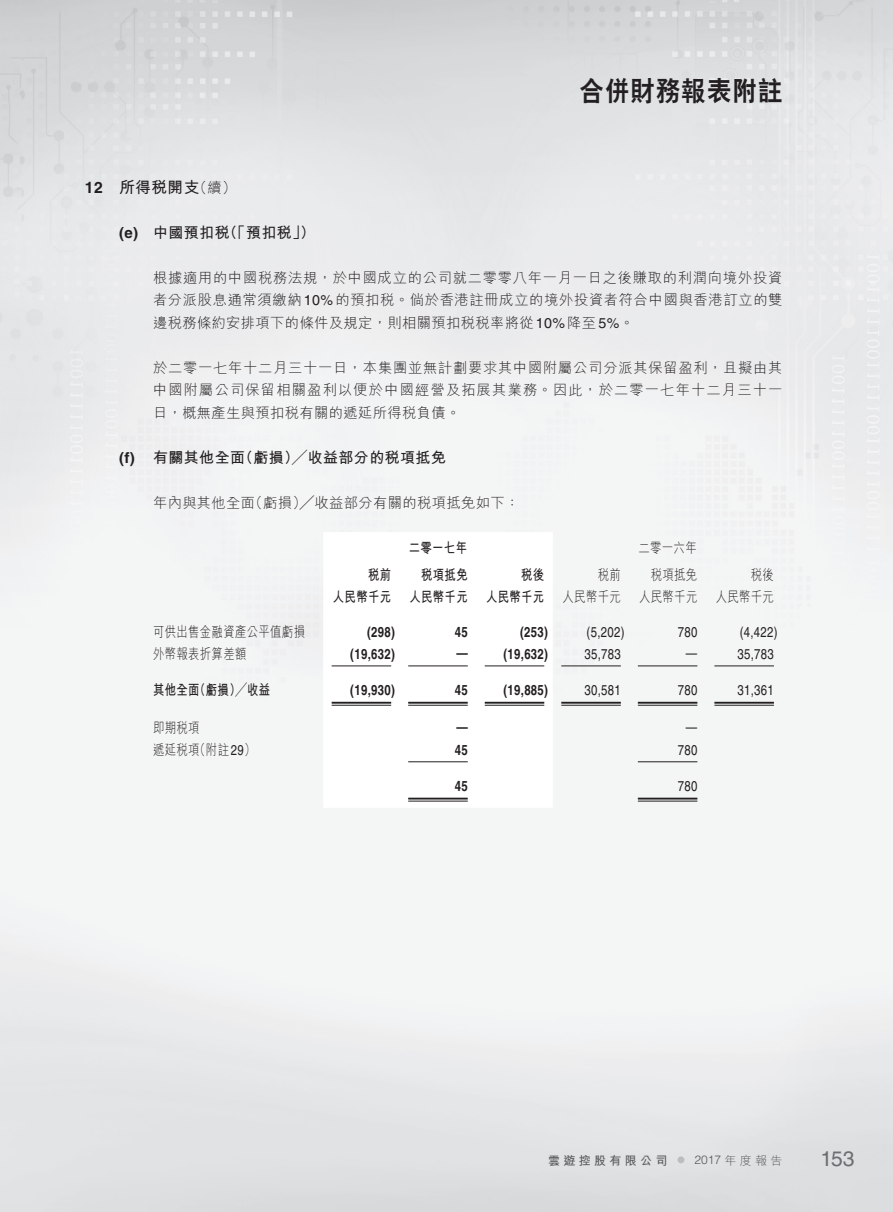
<style>
.page{position:relative;width:893px;height:1212px;background:#fff}
.page>*{position:absolute;margin:0;border:0;box-sizing:border-box;transform-origin:0 0}
.t1{font:27px "C Hei 2 HK Xbold E Ten B5 H";letter-spacing:.05em;color:#231f20;scale:.9 1}
.t2{font:21px "Helvetica LT Std";color:#6c6d70}
.t3{font:15.75px "M Hei HK Bold E Ten B5 H";letter-spacing:.03em;color:#231f20}
.t4{font:15px "M Hei HK Bold E Ten B5 H";letter-spacing:.03em;color:#231f20}
.t5{font:14.25px/22.5px "M Hei HK Light E Ten B5 H";letter-spacing:.03em;color:#231f20;text-align:justify}
.t6{font:14.25px "M Hei HK Light E Ten B5 H";letter-spacing:.03em;color:#231f20;scale:.8 1}
.t7{font:700 14.25px "Helvetica LT Std";letter-spacing:.03em;color:#231f20;scale:.8 1}
.t8{font:14.25px "Helvetica LT Std";letter-spacing:.03em;color:#231f20;scale:.8 1}
.t9{font:14.25px "M Hei HK Bold E Ten B5 H";letter-spacing:.03em;color:#231f20;scale:.8 1}
.t10{font:12px "M Hei HK Bold E Ten B5 H";letter-spacing:.28em;color:#57585a}
.t11{font:300 12px "Helvetica LT Std";color:#57585a}
.s1{font-family:"Helvetica LT Std";font-weight:700}
.s2{font-family:"M Hei HK Light E Ten B5 H";font-size:14.25px}
.s3{font-family:"Helvetica LT Std"}
.s4{font-family:"M Hei HK Light E Ten B5 H";font-weight:400}
</style>
<div class="page">
<div style="left:677px;top:1156px;width:7px;height:7px;background:#bcbdc0;border-radius:50%"></div>
<svg style="left:323px;top:665px;width:230px;height:143px"></svg>
<hr style="left:332px;top:666px;width:59px;height:1px;background:#231f20">
<hr style="left:408px;top:666px;width:60px;height:1px;background:#231f20">
<hr style="left:485px;top:666px;width:59px;height:1px;background:#231f20">
<hr style="left:561px;top:666px;width:60px;height:1px;background:#231f20">
<hr style="left:638px;top:666px;width:59px;height:1px;background:#231f20">
<hr style="left:714px;top:666px;width:60px;height:1px;background:#231f20">
<hr style="left:332px;top:702px;width:59px;height:2px;background:#231f20">
<hr style="left:332px;top:705px;width:59px;height:1px;background:#231f20">
<hr style="left:408px;top:702px;width:60px;height:2px;background:#231f20">
<hr style="left:408px;top:705px;width:60px;height:1px;background:#231f20">
<hr style="left:485px;top:702px;width:59px;height:2px;background:#231f20">
<hr style="left:485px;top:705px;width:59px;height:1px;background:#231f20">
<hr style="left:561px;top:702px;width:60px;height:2px;background:#231f20">
<hr style="left:561px;top:705px;width:60px;height:1px;background:#231f20">
<hr style="left:638px;top:702px;width:59px;height:2px;background:#231f20">
<hr style="left:638px;top:705px;width:59px;height:1px;background:#231f20">
<hr style="left:714px;top:702px;width:60px;height:2px;background:#231f20">
<hr style="left:714px;top:705px;width:60px;height:1px;background:#231f20">
<hr style="left:408px;top:761px;width:60px;height:1px;background:#231f20">
<hr style="left:638px;top:761px;width:59px;height:1px;background:#231f20">
<hr style="left:408px;top:798px;width:60px;height:2px;background:#231f20">
<hr style="left:408px;top:801px;width:60px;height:1px;background:#231f20">
<hr style="left:638px;top:798px;width:59px;height:2px;background:#231f20">
<hr style="left:638px;top:801px;width:59px;height:1px;background:#231f20">
<h1 class="t1" style="left:579px;top:80px;width:227px">合併財務報表附註</h1>
<p class="t3" style="left:85px;top:181px;width:153px"><span class="s1">12</span> 所得稅開支<span class="s2">（續）</span></p>
<p class="t4" style="left:119px;top:226px;width:198px"><span class="s1">(e)</span> 中國預扣稅（「預扣稅」）</p>
<p class="t5" style="left:153px;top:268px;width:631px">根據適用的中國稅務法規，於中國成立的公司就二零零八年一月一日之後賺取的利潤向境外投資者分派股息通常須繳納<span class="s3">10%</span>的預扣稅。倘於香港註冊成立的境外投資者符合中國與香港訂立的雙邊稅務條約安排項下的條件及規定，則相關預扣稅稅率將從<span class="s3">10%</span>降至<span class="s3">5%</span>。</p>
<p class="t5" style="left:153px;top:358px;width:631px">於二零一七年十二月三十一日，本集團並無計劃要求其中國附屬公司分派其保留盈利，且擬由其中國附屬公司保留相關盈利以便於中國經營及拓展其業務。因此，於二零一七年十二月三十一日，概無產生與預扣稅有關的遞延所得稅負債。</p>
<p class="t4" style="left:119px;top:451px;width:328px"><span class="s1">(f)</span> 有關其他全面（虧損）╱收益部分的稅項抵免</p>
<p class="t5" style="left:153px;top:493px;width:368px">年內與其他全面（虧損）╱收益部分有關的稅項抵免如下：</p>
<p class="t9" style="left:409px;top:542px;width:74px">二零一七年</p>
<p class="t6" style="left:638px;top:542px;width:74px">二零一六年</p>
<p class="t9" style="left:368px;top:569px;width:30px">稅前</p>
<p class="t9" style="left:421px;top:569px;width:60px">稅項抵免</p>
<p class="t9" style="left:521px;top:569px;width:30px">稅後</p>
<p class="t6" style="left:598px;top:569px;width:30px">稅前</p>
<p class="t6" style="left:651px;top:569px;width:60px">稅項抵免</p>
<p class="t6" style="left:751px;top:569px;width:30px">稅後</p>
<p class="t9" style="left:333px;top:591px;width:74px">人民幣千元</p>
<p class="t9" style="left:409px;top:591px;width:74px">人民幣千元</p>
<p class="t9" style="left:486px;top:591px;width:74px">人民幣千元</p>
<p class="t6" style="left:562px;top:591px;width:74px">人民幣千元</p>
<p class="t6" style="left:639px;top:591px;width:74px">人民幣千元</p>
<p class="t6" style="left:716px;top:591px;width:74px">人民幣千元</p>
<p class="t6" style="left:153px;top:626px;width:192px">可供出售金融資產公平值虧損</p>
<p class="t7" style="left:367px;top:623px;width:36px">(298)</p>
<p class="t7" style="left:455px;top:623px;width:18px">45</p>
<p class="t7" style="left:520px;top:623px;width:36px">(253)</p>
<p class="t8" style="left:587px;top:627px;width:49px">(5,202)</p>
<p class="t8" style="left:678px;top:627px;width:26px">780</p>
<p class="t8" style="left:740px;top:627px;width:49px">(4,422)</p>
<p class="t6" style="left:153px;top:648px;width:118px">外幣報表折算差額</p>
<p class="t7" style="left:350px;top:646px;width:57px">(19,632)</p>
<p class="t7" style="left:456px;top:645px;width:16px">—</p>
<p class="t7" style="left:503px;top:646px;width:57px">(19,632)</p>
<p class="t8" style="left:584px;top:649px;width:47px">35,783</p>
<p class="t8" style="left:686px;top:648px;width:16px">—</p>
<p class="t8" style="left:737px;top:649px;width:47px">35,783</p>
<p class="t9" style="left:153px;top:685px;width:148px">其他全面（虧損）╱收益</p>
<p class="t7" style="left:350px;top:682px;width:57px">(19,930)</p>
<p class="t7" style="left:455px;top:682px;width:18px">45</p>
<p class="t7" style="left:503px;top:682px;width:57px">(19,885)</p>
<p class="t8" style="left:584px;top:685px;width:47px">30,581</p>
<p class="t8" style="left:678px;top:685px;width:26px">780</p>
<p class="t8" style="left:737px;top:685px;width:47px">31,361</p>
<p class="t6" style="left:153px;top:722px;width:60px">即期稅項</p>
<p class="t7" style="left:456px;top:719px;width:16px">—</p>
<p class="t8" style="left:686px;top:722px;width:16px">—</p>
<p class="t6" style="left:153px;top:744px;width:130px">遞延稅項（附註<span class="s3">29</span>）</p>
<p class="t7" style="left:455px;top:742px;width:18px">45</p>
<p class="t8" style="left:678px;top:745px;width:26px">780</p>
<p class="t7" style="left:455px;top:778px;width:18px">45</p>
<p class="t8" style="left:678px;top:781px;width:26px">780</p>
<p class="t10" style="left:548px;top:1156px;width:121px">雲 遊控股有限公司</p>
<p class="t11" style="left:694px;top:1153px;width:90px">2017<span class="s4">年度報告</span></p>
<h2 class="t2" style="left:820px;top:1151px;width:36px">153</h2>
</div>
